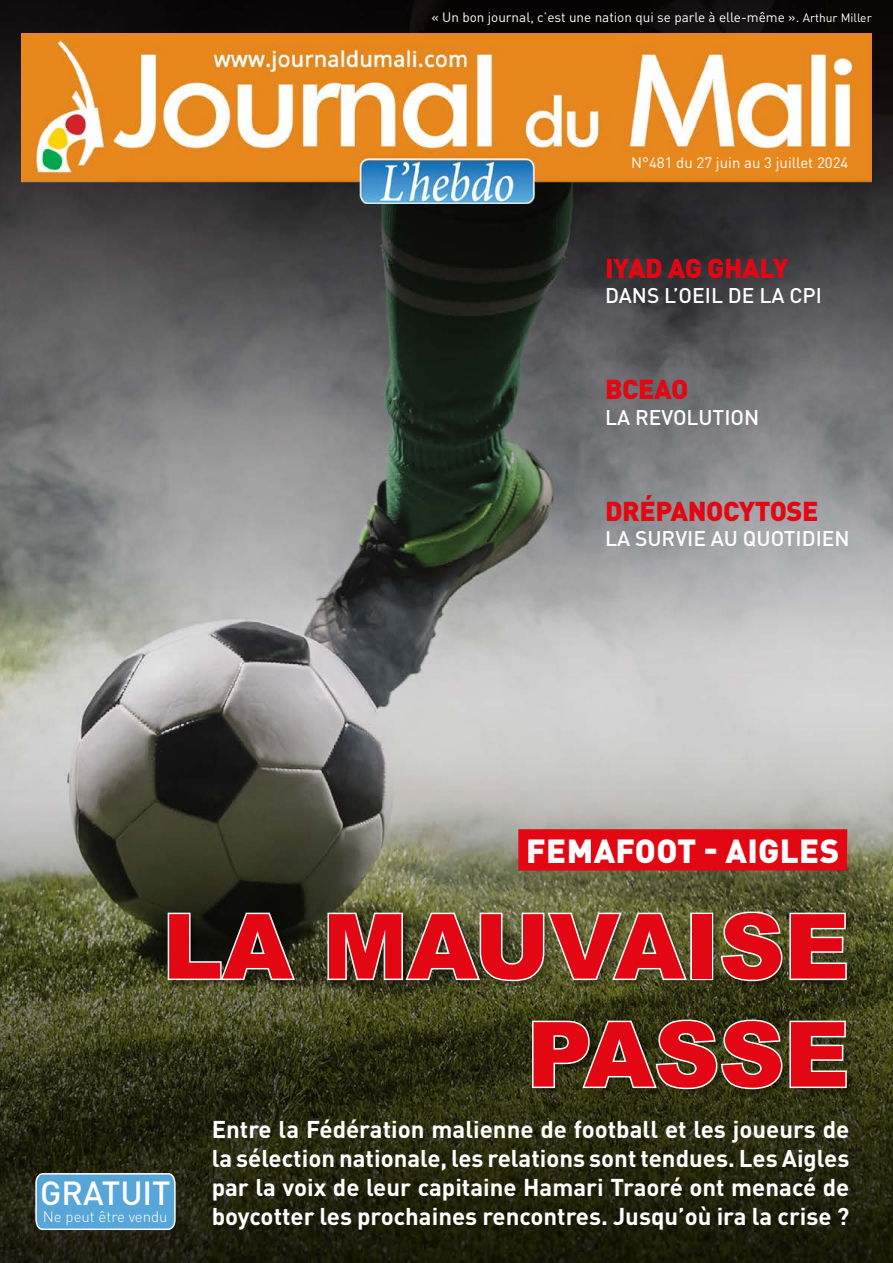
<style>
.page{position:relative;width:893px;height:1263px;background:#fff}
.page>*{position:absolute;margin:0;border:0;box-sizing:border-box;transform-origin:0 0}
.t1{font:900 90px/108px "Arial";color:#e30613;text-align:right}
.t2{font:900 33px "DIN Pro";letter-spacing:.01em;color:#fff}
.t3{font:500 33px "DIN Pro";color:#fff}
.t4{font:900 27px "DIN Pro";letter-spacing:-.015em;color:#e30613}
.t5{font:700 24px/28.8px "DIN Pro";color:#fff;text-align:justify}
.t6{font:500 21px "DIN Pro";color:#fff}
.t7{font:15px "DIN Pro";color:#fff}
.t8{font:300 15px "DIN Pro";color:#fff}
.t9{font:13.5px "DIN Pro";color:#fff}
.s1{font-size:12px}
</style>
<div class="page">
<img style="left:0;top:0;width:893px;height:1263px">
<svg style="left:35px;top:1172px;width:141px;height:59px;background:#60a5d2"></svg>
<img style="left:21px;top:33px;width:851px;height:170px">
<div style="left:518px;top:829px;width:329px;height:42px;background:#e30613"></div>
<div style="left:167px;top:912px;width:688px;height:185px;background:#000;opacity:.3"></div>
<svg style="left:166px;top:911px;width:131px;height:71px;background:#3d3d36"></svg>
<svg style="left:326px;top:905px;width:363px;height:78px;background:#696a4f"></svg>
<div style="left:690px;top:913px;width:23px;height:67px;border:3px solid #fff"></div>
<svg style="left:719px;top:910px;width:129px;height:73px"></svg>
<svg style="left:530px;top:1018px;width:318px;height:73px"></svg>
<p class="t9" style="left:431px;top:8px;width:442px">« Un bon journal, c’est une nation qui se parle à elle-même ». <span class="s1">Arthur Miller</span></p>
<p class="t7" style="left:631px;top:153px;width:219px">N°481 du 27 juin au 3 juillet 2024</p>
<p class="t4" style="left:605px;top:250px;width:185px">IYAD AG GHALY</p>
<p class="t6" style="left:605px;top:281px;width:218px">DANS L’OEIL DE LA CPI</p>
<p class="t4" style="left:605px;top:371px;width:85px">BCEAO</p>
<p class="t6" style="left:605px;top:403px;width:156px">LA REVOLUTION</p>
<p class="t4" style="left:605px;top:492px;width:215px">DRÉPANOCYTOSE</p>
<p class="t6" style="left:605px;top:524px;width:246px">LA SURVIE AU QUOTIDIEN</p>
<h2 class="t2" style="left:526px;top:829px;width:314px">FEMAFOOT - AIGLES</h2>
<h1 class="t1" style="left:163px;top:890px;width:688px">LA MAUVAISE<br>PASSE</h1>
<h2 class="t3" style="left:40px;top:1171px;width:132px">GRATUIT</h2>
<p class="t8" style="left:43px;top:1207px;width:126px">Ne peut être vendu</p>
<p class="t5" style="left:212px;top:1114px;width:639px">Entre la Fédération malienne de football et les joueurs de la sélection nationale, les relations sont tendues. Les Aigles par la voix de leur capitaine Hamari Traoré ont menacé de boycotter les prochaines rencontres. Jusqu’où ira la crise ?</p>
</div>
